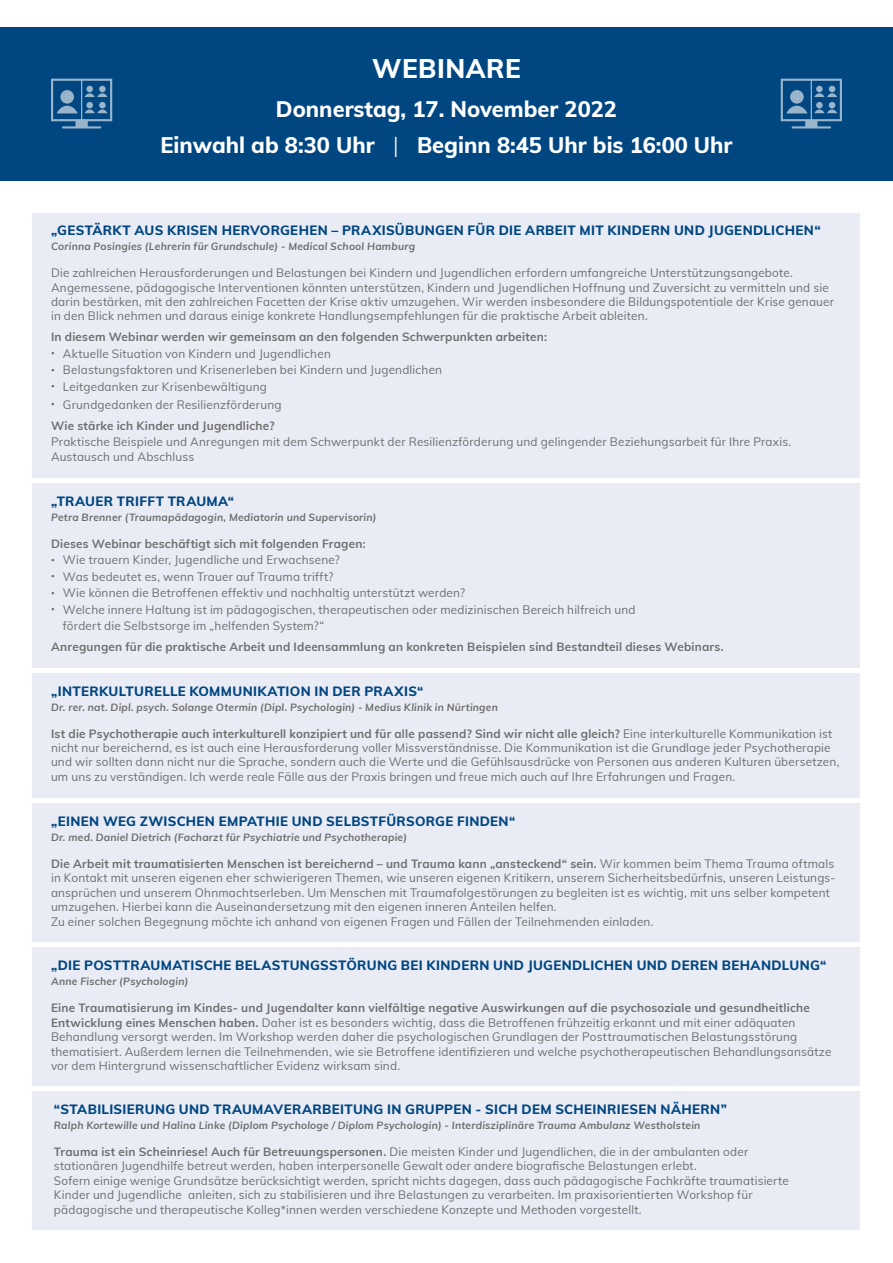
<style>
.page{position:relative;width:893px;height:1263px;background:#fff}
.page>*{position:absolute;margin:0;border:0;box-sizing:border-box;transform-origin:0 0}
.t1{font:800 27px "Muli";letter-spacing:.02em;color:#fff}
.t2{font:800 22.5px/36px "Muli";color:#fff;text-align:center}
.t3{font:800 13.5px "Muli";letter-spacing:.025em;color:#004681}
.t4{font:12px/14.4px "Muli";letter-spacing:.015em;color:#6e6e6e}
.t5{font:700 12px "Muli";letter-spacing:.015em;color:#6e6e6e}
.t6{font:italic 700 10.5px "Muli";letter-spacing:.02em;color:#6e6e6e}
.s1{font-weight:300}
.s2{font-weight:700}
</style>
<div class="page">
<div style="left:33px;top:803px;width:827px;height:138px;background:#e9ecf5"></div>
<div style="left:33px;top:947px;width:827px;height:138px;background:#e9ecf5"></div>
<div style="left:0;top:28px;width:893px;height:153px;background:#004681"></div>
<svg style="left:51px;top:79px;width:61px;height:49px"></svg>
<svg style="left:781px;top:79px;width:61px;height:49px"></svg>
<div style="left:33px;top:213px;width:827px;height:265px;background:#e9ecf5"></div>
<div style="left:33px;top:483px;width:827px;height:185px;background:#e9ecf5"></div>
<div style="left:33px;top:673px;width:827px;height:124px;background:#e9ecf5"></div>
<div style="left:33px;top:1091px;width:827px;height:138px;background:#e9ecf5"></div>
<h1 class="t1" style="left:372px;top:49px;width:150px">WEBINARE</h1>
<h2 class="t2" style="left:160px;top:90px;width:574px">Donnerstag, 17. November 2022<br>Einwahl ab 8:30 Uhr <span class="s1">|</span> Beginn 8:45 Uhr bis 16:00 Uhr</h2>
<p class="t3" style="left:51px;top:220px;width:771px">„GESTÄRKT AUS KRISEN HERVORGEHEN – PRAXISÜBUNGEN FÜR DIE ARBEIT MIT KINDERN UND JUGENDLICHEN“</p>
<p class="t6" style="left:51px;top:239px;width:366px">Corinna Posingies (Lehrerin für Grundschule) - Medical School Hamburg</p>
<p class="t4" style="left:51px;top:265px;width:785px">Die zahlreichen Herausforderungen und Belastungen bei Kindern und Jugendlichen erfordern umfangreiche Unterstützungsangebote.<br>Angemessene, pädagogische Interventionen könnten unterstützen, Kindern und Jugendlichen Hoffnung und Zuversicht zu vermitteln und sie darin bestärken, mit den zahlreichen Facetten der Krise aktiv umzugehen. Wir werden insbesondere die Bildungspotentiale der Krise genauer in den Blick nehmen und daraus einige konkrete Handlungsempfehlungen für die praktische Arbeit ableiten.</p>
<p class="t5" style="left:51px;top:328px;width:498px">In diesem Webinar werden wir gemeinsam an den folgenden Schwerpunkten arbeiten:</p>
<p class="t4" style="left:51px;top:346px;width:281px"><sup>•</sup> Aktuelle Situation von Kindern und Jugendlichen</p>
<p class="t4" style="left:51px;top:362px;width:393px"><sup>•</sup> Belastungsfaktoren und Krisenerleben bei Kindern und Jugendlichen</p>
<p class="t4" style="left:51px;top:379px;width:217px"><sup>•</sup> Leitgedanken zur Krisenbewältigung</p>
<p class="t4" style="left:51px;top:393px;width:232px;line-height:21px"><sup>•</sup> Grundgedanken der Resilienzförderung<br><span class="s2">Wie stärke ich Kinder und Jugendliche?</span></p>
<p class="t4" style="left:51px;top:434px;width:742px">Praktische Beispiele und Anregungen mit dem Schwerpunkt der Resilienzförderung und gelingender Beziehungsarbeit für Ihre Praxis.<br>Austausch und Abschluss</p>
<p class="t3" style="left:51px;top:491px;width:184px">„TRAUER TRIFFT TRAUMA“</p>
<p class="t6" style="left:51px;top:509px;width:327px">Petra Brenner (Traumapädagogin, Mediatorin und Supervisorin)</p>
<p class="t5" style="left:51px;top:534px;width:316px">Dieses Webinar beschäftigt sich mit folgenden Fragen:</p>
<p class="t4" style="left:51px;top:552px;width:290px"><sup>•</sup> Wie trauern Kinder, Jugendliche und Erwachsene?</p>
<p class="t4" style="left:51px;top:568px;width:284px"><sup>•</sup> Was bedeutet es, wenn Trauer auf Trauma trifft?</p>
<p class="t4" style="left:51px;top:585px;width:415px"><sup>•</sup> Wie können die Betroffenen effektiv und nachhaltig unterstützt werden?</p>
<p class="t4" style="left:63px;top:600px;width:574px;line-height:16.5px;text-indent:-12px"><sup>•</sup> Welche innere Haltung ist im pädagogischen, therapeutischen oder medizinischen Bereich hilfreich und fördert die Selbstsorge im „helfenden System?“</p>
<p class="t5" style="left:51px;top:638px;width:674px">Anregungen für die praktische Arbeit und Ideensammlung an konkreten Beispielen sind Bestandteil dieses Webinars.</p>
<p class="t3" style="left:51px;top:681px;width:374px">„INTERKULTURELLE KOMMUNIKATION IN DER PRAXIS“</p>
<p class="t6" style="left:51px;top:699px;width:448px">Dr. rer. nat. Dipl. psych. Solange Otermin (Dipl. Psychologin) - Medius Klinik in Nürtingen</p>
<p class="t4" style="left:51px;top:725px;width:790px"><span class="s2">Ist die Psychotherapie auch interkulturell konzipiert und für alle passend? Sind wir nicht alle gleich?</span> Eine interkulturelle Kommunikation ist nicht nur bereichernd, es ist auch eine Herausforderung voller Missverständnisse. Die Kommunikation ist die Grundlage jeder Psychotherapie und wir sollten dann nicht nur die Sprache, sondern auch die Werte und die Gefühlsausdrücke von Personen aus anderen Kulturen übersetzen, um uns zu verständigen. Ich werde reale Fälle aus der Praxis bringen und freue mich auch auf Ihre Erfahrungen und Fragen.</p>
<p class="t3" style="left:51px;top:811px;width:466px">„EINEN WEG ZWISCHEN EMPATHIE UND SELBSTFÜRSORGE FINDEN“</p>
<p class="t6" style="left:51px;top:829px;width:357px">Dr. med. Daniel Dietrich (Facharzt für Psychiatrie und Psychotherapie)</p>
<p class="t4" style="left:51px;top:856px;width:786px"><span class="s2">Die Arbeit mit traumatisierten Menschen ist bereichernd – und Trauma kann „ansteckend“ sein.</span> Wir kommen beim Thema Trauma oftmals in Kontakt mit unseren eigenen eher schwierigeren Themen, wie unseren eigenen Kritikern, unserem Sicherheitsbedürfnis, unseren Leistungs&shy;ansprüchen und unserem Ohnmachtserleben. Um Menschen mit Traumafolgestörungen zu begleiten ist es wichtig, mit uns selber kompetent umzugehen. Hierbei kann die Auseinandersetzung mit den eigenen inneren Anteilen helfen.<br>Zu einer solchen Begegnung möchte ich anhand von eigenen Fragen und Fällen der Teilnehmenden einladen.</p>
<p class="t3" style="left:51px;top:955px;width:777px">„DIE POSTTRAUMATISCHE BELASTUNGSSTÖRUNG BEI KINDERN UND JUGENDLICHEN UND DEREN BEHANDLUNG“</p>
<p class="t6" style="left:51px;top:974px;width:139px">Anne Fischer (Psychologin)</p>
<p class="t4" style="left:51px;top:1000px;width:782px"><span class="s2">Eine Traumatisierung im Kindes- und Jugendalter kann vielfältige negative Auswirkungen auf die psychosoziale und gesundheitliche Entwicklung eines Menschen haben.</span> Daher ist es besonders wichtig, dass die Betroffenen frühzeitig erkannt und mit einer adäquaten Behandlung versorgt werden. Im Workshop werden daher die psychologischen Grundlagen der Posttraumatischen Belastungsstörung thematisiert. Außerdem lernen die Teilnehmenden, wie sie Betroffene identifizieren und welche psychotherapeutischen Behandlungsansätze vor dem Hintergrund wissenschaftlicher Evidenz wirksam sind.</p>
<p class="t3" style="left:54px;top:1099px;width:675px">“STABILISIERUNG UND TRAUMAVERARBEITUNG IN GRUPPEN - SICH DEM SCHEINRIESEN NÄHERN”</p>
<p class="t6" style="left:54px;top:1117px;width:648px">Ralph Kortewille und Halina Linke (Diplom Psychologe / Diplom Psychologin) - Interdisziplinäre Trauma Ambulanz Westholstein</p>
<p class="t4" style="left:54px;top:1144px;width:736px"><span class="s2">Trauma ist ein Scheinriese! Auch für Betreuungspersonen.</span> Die meisten Kinder und Jugendlichen, die in der ambulanten oder stationären Jugendhilfe betreut werden, haben interpersonelle Gewalt oder andere biografische Belastungen erlebt.<br>Sofern einige wenige Grundsätze berücksichtigt werden, spricht nichts dagegen, dass auch pädagogische Fachkräfte traumatisierte Kinder und Jugendliche anleiten, sich zu stabilisieren und ihre Belastungen zu verarbeiten. Im praxisorientierten Workshop für pädagogische und therapeutische Kolleg*innen werden verschiedene Konzepte und Methoden vorgestellt.</p>
</div>
